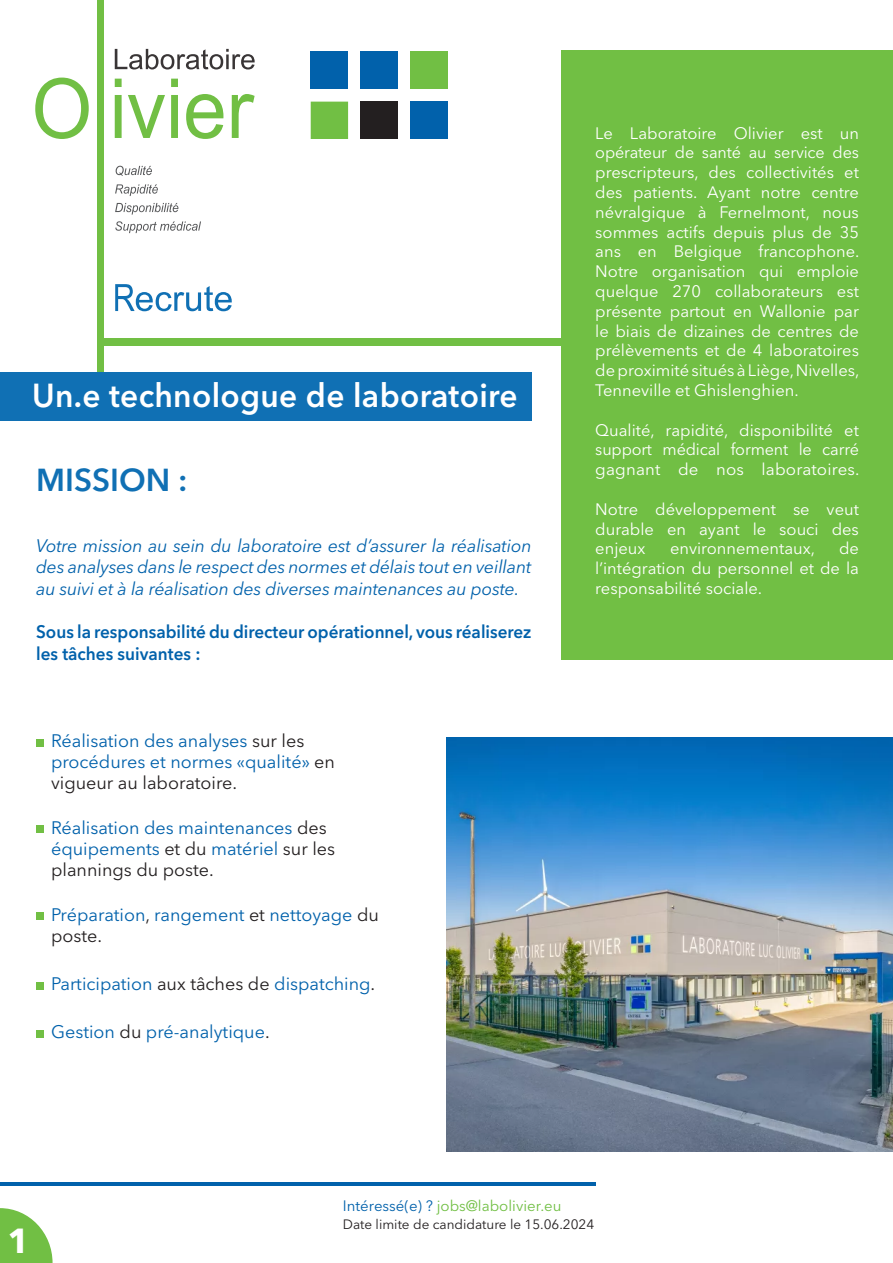
<style>
.page{position:relative;width:893px;height:1263px;background:#fff}
.page>*{position:absolute;margin:0;border:0;box-sizing:border-box;transform-origin:0 0}
.t1{font:700 34.5px "Avenir Next LT Pro";color:#fff}
.t2{font:600 33px "Avenir Next LT Pro";letter-spacing:.01em;color:#fff;scale:.96 1}
.t3{font:600 31.5px "Avenir Next LT Pro";color:#1070b4}
.Style_de_paragraphe_1{font:18px/21px "Avenir Next LT Pro";color:#0161ab}
.Style_de_paragraphe_1-2{font:italic 18px/21.6px "Avenir Next LT Pro";letter-spacing:-.01em;color:#0161ab;text-align:justify}
.Style_de_paragraphe_1-3{font:600 18px/21.6px "Avenir Next LT Pro";color:#0161ab;scale:.95 1}
.Style_de_paragraphe_1-4{font:16.5px/19.8px "Avenir Next LT Pro";color:#fff;text-align:justify}
.t4{font:15px "Avenir Next LT Pro";color:#71bf44}
.t5{font:13.5px "Avenir Next LT Pro";color:#231f20}
.s1{color:#231f20}
.s2{color:#0161ab}
</style>
<div class="page">
<hr style="left:0;top:1182px;width:595px;height:3px;background:#0161ab">
<svg style="left:0;top:1208px;width:53px;height:55px"></svg>
<div style="left:561px;top:50px;width:332px;height:610px;background:#71bf44"></div>
<svg style="left:115px;top:49px;width:140px;height:21px"></svg>
<svg style="left:35px;top:78px;width:54px;height:61px"></svg>
<div style="left:97px;top:0;width:7px;height:372px;background:#71bf44"></div>
<svg style="left:115px;top:79px;width:7px;height:59px"></svg>
<svg style="left:128px;top:95px;width:37px;height:43px"></svg>
<svg style="left:171px;top:79px;width:7px;height:59px"></svg>
<svg style="left:186px;top:94px;width:37px;height:45px"></svg>
<svg style="left:232px;top:94px;width:23px;height:44px"></svg>
<svg style="left:115px;top:284px;width:117px;height:27px"></svg>
<svg style="left:116px;top:166px;width:36px;height:10px"></svg>
<svg style="left:115px;top:184px;width:43px;height:12px"></svg>
<svg style="left:115px;top:203px;width:63px;height:12px"></svg>
<svg style="left:115px;top:221px;width:86px;height:12px"></svg>
<svg style="left:311px;top:102px;width:37px;height:37px"></svg>
<div style="left:410px;top:52px;width:38px;height:37px;background:#71bf44"></div>
<div style="left:311px;top:52px;width:37px;height:37px;background:#0161ab"></div>
<div style="left:361px;top:52px;width:37px;height:37px;background:#0161ab"></div>
<div style="left:361px;top:102px;width:37px;height:37px;background:#231f20"></div>
<div style="left:410px;top:102px;width:38px;height:37px;background:#0161ab"></div>
<img style="left:446px;top:738px;width:447px;height:413px">
<div style="left:0;top:372px;width:531px;height:49px;background:#1070b4"></div>
<div style="left:104px;top:338px;width:469px;height:8px;background:#71bf44"></div>
<div style="left:36px;top:739px;width:8px;height:8px;background:#71bf44"></div>
<div style="left:36px;top:825px;width:8px;height:8px;background:#71bf44"></div>
<div style="left:36px;top:912px;width:8px;height:8px;background:#71bf44"></div>
<div style="left:36px;top:982px;width:8px;height:8px;background:#71bf44"></div>
<div style="left:36px;top:1030px;width:8px;height:8px;background:#71bf44"></div>
<p class="t2" style="left:32px;top:376px;width:507px">Un.e technologue de laboratoire</p>
<p class="t3" style="left:36px;top:461px;width:153px">MISSION :</p>
<p class="Style_de_paragraphe_1-2" style="left:36px;top:534px;width:497px">Votre mission au sein du laboratoire est d’assurer la réalisation des analyses dans le respect des normes et délais tout en veillant au suivi et à la réalisation des diverses maintenances au poste.</p>
<p class="Style_de_paragraphe_1-3" style="left:36px;top:621px;width:523px">Sous la responsabilité du directeur opérationnel, vous réaliserez les tâches suivantes :</p>
<p class="Style_de_paragraphe_1" style="left:51px;top:730px;width:285px">Réalisation des analyses <span class="s1">sur les </span>procédures et normes «qualité» <span class="s1">en vigueur au laboratoire.</span></p>
<p class="Style_de_paragraphe_1" style="left:51px;top:817px;width:286px">Réalisation des maintenances <span class="s1">des </span>équipements <span class="s1">et du</span> matériel <span class="s1">sur les plannings du poste.</span></p>
<p class="Style_de_paragraphe_1" style="left:51px;top:904px;width:329px">Préparation<span class="s1">,</span> rangement <span class="s1">et</span> nettoyage <span class="s1">du poste.</span></p>
<p class="Style_de_paragraphe_1" style="left:51px;top:973px;width:326px">Participation <span class="s1">aux tâches de</span> dispatching<span class="s1">.</span></p>
<p class="Style_de_paragraphe_1" style="left:51px;top:1021px;width:220px">Gestion <span class="s1">du</span> pré-analytique<span class="s1">.</span></p>
<p class="Style_de_paragraphe_1-4" style="left:595px;top:123px;width:266px">Le Laboratoire Olivier est un opérateur de santé au service des prescripteurs, des collectivités et des patients. Ayant notre centre névralgique à Fernelmont, nous sommes actifs depuis plus de 35 ans en Belgique francophone.<br>Notre organisation qui emploie quelque 270 collaborateurs est présente partout en Wallonie par le biais de dizaines de centres de prélèvements et de 4 laboratoires de proximité situés à Liège, Nivelles, Tenneville et Ghislenghien.</p>
<p class="Style_de_paragraphe_1-4" style="left:595px;top:420px;width:266px">Qualité, rapidité, disponibilité et support médical forment le carré gagnant de nos laboratoires.</p>
<p class="Style_de_paragraphe_1-4" style="left:595px;top:499px;width:265px">Notre développement se veut durable en ayant le souci des enjeux</p>
<p class="Style_de_paragraphe_1-4" style="left:595px;top:539px;width:265px;text-indent:244px">de l’intégration du personnel et de la responsabilité sociale.</p>
<p class="Style_de_paragraphe_1-4" style="left:670px;top:539px;width:147px">environnementaux,</p>
<p class="t1" style="left:7px;top:1219px;width:24px">1</p>
<p class="t4" style="left:343px;top:1197px;width:220px"><span class="s2">Intéressé(e) ?</span> jobs@labolivier.eu</p>
<p class="t5" style="left:343px;top:1216px;width:253px">Date limite de candidature le 15.06.2024</p>
</div>
